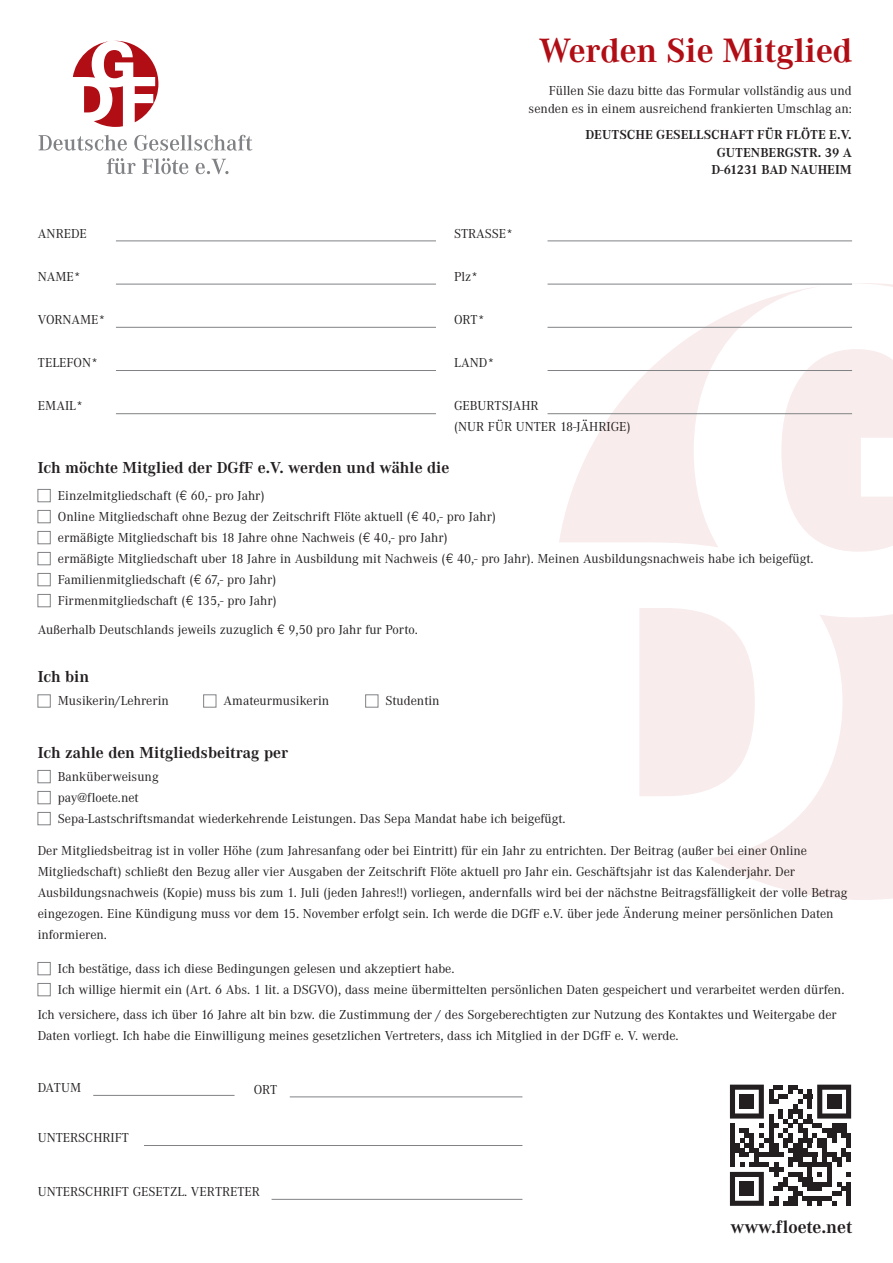
<style>
.page{position:relative;width:893px;height:1263px;background:#fff}
.page>*{position:absolute;margin:0;border:0;box-sizing:border-box;transform-origin:0 0}
.t1{font:700 35.1px "Corporate A";color:#b00d15}
.t2{font:700 18.45px "Corporate A";color:#231f20}
.t3{font:700 16.5px "Corporate A";color:#231f20}
.t4{font:13.5px/21px "Corporate A";color:#231f20}
.t5{font:700 13.5px "Corporate A";color:#231f20}
.s1{font-family:"Helvetica";font-weight:300}
</style>
<div class="page">
<div style="left:639px;top:608px;width:70px;height:188px;background:#f8ecec"></div>
<svg style="left:709px;top:615px;width:184px;height:285px"></svg>
<svg style="left:559px;top:294px;width:222px;height:253px"></svg>
<svg style="left:781px;top:283px;width:112px;height:584px;fill:#f8ecec"></svg>
<svg style="left:39px;top:135px;width:88px;height:16px"></svg>
<svg style="left:134px;top:135px;width:118px;height:16px"></svg>
<svg style="left:107px;top:158px;width:29px;height:16px"></svg>
<svg style="left:142px;top:158px;width:46px;height:16px"></svg>
<svg style="left:196px;top:159px;width:33px;height:15px"></svg>
<svg style="left:73px;top:41px;width:85px;height:86px"></svg>
<hr style="left:116px;top:241px;width:320px;height:1px;background:#808285">
<hr style="left:116px;top:284px;width:320px;height:1px;background:#808285">
<hr style="left:116px;top:327px;width:320px;height:1px;background:#808285">
<hr style="left:116px;top:370px;width:320px;height:1px;background:#808285">
<hr style="left:116px;top:413px;width:320px;height:1px;background:#808285">
<hr style="left:548px;top:241px;width:304px;height:1px;background:#808285">
<hr style="left:548px;top:284px;width:304px;height:1px;background:#808285">
<hr style="left:548px;top:327px;width:304px;height:1px;background:#808285">
<hr style="left:548px;top:370px;width:304px;height:1px;background:#808285">
<hr style="left:548px;top:413px;width:304px;height:1px;background:#808285">
<div style="left:38px;top:489px;width:12px;height:13px;border:1px solid #808285"></div>
<div style="left:38px;top:510px;width:12px;height:13px;border:1px solid #808285"></div>
<div style="left:38px;top:531px;width:12px;height:13px;border:1px solid #808285"></div>
<div style="left:38px;top:552px;width:12px;height:13px;border:1px solid #808285"></div>
<div style="left:38px;top:573px;width:12px;height:13px;border:1px solid #808285"></div>
<div style="left:38px;top:594px;width:12px;height:13px;border:1px solid #808285"></div>
<div style="left:38px;top:770px;width:12px;height:13px;border:1px solid #808285"></div>
<div style="left:38px;top:791px;width:12px;height:13px;border:1px solid #808285"></div>
<div style="left:38px;top:812px;width:12px;height:13px;border:1px solid #808285"></div>
<div style="left:38px;top:962px;width:12px;height:13px;border:1px solid #808285"></div>
<div style="left:38px;top:983px;width:12px;height:13px;border:1px solid #808285"></div>
<div style="left:203px;top:695px;width:13px;height:12px;border:1px solid #808285"></div>
<div style="left:365px;top:695px;width:13px;height:12px;border:1px solid #808285"></div>
<hr style="left:93px;top:1095px;width:142px;height:1px;background:#808285">
<hr style="left:272px;top:1199px;width:250px;height:1px;background:#808285">
<hr style="left:144px;top:1145px;width:378px;height:1px;background:#808285">
<hr style="left:290px;top:1097px;width:232px;height:1px;background:#808285">
<svg style="left:730px;top:1084px;width:121px;height:122px"></svg>
<div style="left:740px;top:1094px;width:14px;height:15px;background:#231f20"></div>
<div style="left:827px;top:1094px;width:14px;height:15px;background:#231f20"></div>
<div style="left:740px;top:1181px;width:14px;height:15px;background:#231f20"></div>
<p class="t4" style="left:38px;top:224px;width:51px">ANREDE</p>
<p class="t4" style="left:38px;top:267px;width:45px">NAME*</p>
<p class="t4" style="left:38px;top:310px;width:69px">VORNAME*</p>
<p class="t4" style="left:38px;top:353px;width:62px">TELEFON*</p>
<p class="t4" style="left:38px;top:397px;width:47px">EMAIL*</p>
<p class="t1" style="left:539px;top:38px;width:315px">Werden Sie Mitglied</p>
<p class="t4" style="left:549px;top:81px;width:304px">Füllen Sie dazu bitte das Formular vollständig aus und</p>
<p class="t4" style="left:529px;top:99px;width:325px">senden es in einem ausreichend frankierten Umschlag an:</p>
<p class="t5" style="left:585px;top:130px;width:268px">DEUTSCHE GESELLSCHAFT FÜR FLÖTE E.V.</p>
<p class="t5" style="left:717px;top:148px;width:137px">GUTENBERGSTR. 39 A</p>
<p class="t5" style="left:711px;top:165px;width:142px">D-61231 BAD NAUHEIM</p>
<p class="t4" style="left:454px;top:224px;width:61px">STRASSE*</p>
<p class="t4" style="left:454px;top:267px;width:26px">Plz*</p>
<p class="t4" style="left:454px;top:310px;width:32px">ORT*</p>
<p class="t4" style="left:454px;top:353px;width:42px">LAND*</p>
<p class="t4" style="left:454px;top:397px;width:86px">GEBURTSJAHR</p>
<p class="t4" style="left:454px;top:418px;width:178px">(NUR FÜR UNTER 18-JÄHRIGE)</p>
<p class="t3" style="left:38px;top:462px;width:413px">Ich möchte Mitglied der DGfF e.V. werden und wähle die</p>
<p class="t4" style="left:58px;top:486px;width:208px">Einzelmitgliedschaft (<span class="s1">€</span> 60,- pro Jahr)</p>
<p class="t4" style="left:58px;top:507px;width:440px">Online Mitgliedschaft ohne Bezug der Zeitschrift Flöte aktuell (<span class="s1">€</span> 40,- pro Jahr)</p>
<p class="t4" style="left:58px;top:528px;width:391px">ermäßigte Mitgliedschaft bis 18 Jahre ohne Nachweis (<span class="s1">€</span> 40,- pro Jahr)</p>
<p class="t4" style="left:58px;top:549px;width:757px">ermäßigte Mitgliedschaft uber 18 Jahre in Ausbildung mit Nachweis (<span class="s1">€</span> 40,- pro Jahr). Meinen Ausbildungsnachweis habe ich beigefügt.</p>
<p class="t4" style="left:58px;top:570px;width:220px">Familienmitgliedschaft (<span class="s1">€</span> 67,- pro Jahr)</p>
<p class="t4" style="left:58px;top:591px;width:220px">Firmenmitgliedschaft (<span class="s1">€</span> 135,- pro Jahr)</p>
<p class="t4" style="left:38px;top:620px;width:382px">Außerhalb Deutschlands jeweils zuzuglich <span class="s1">€</span> 9,50 pro Jahr fur Porto.</p>
<p class="t3" style="left:38px;top:671px;width:53px">Ich bin</p>
<p class="t4" style="left:58px;top:692px;width:113px">Musikerin/Lehrerin</p>
<p class="t4" style="left:224px;top:692px;width:107px">Amateurmusikerin</p>
<p class="t4" style="left:386px;top:692px;width:56px">Studentin</p>
<p class="t3" style="left:38px;top:746px;width:252px">Ich zahle den Mitgliedsbeitrag per</p>
<p class="t4" style="left:58px;top:767px;width:102px">Banküberweisung</p>
<p class="t4" style="left:58px;top:788px;width:82px">pay@floete.net</p>
<p class="t4" style="left:58px;top:809px;width:509px">Sepa-Lastschriftsmandat wiederkehrende Leistungen. Das Sepa Mandat habe ich beigefügt.</p>
<p class="t4" style="left:38px;top:841px;width:811px">Der Mitgliedsbeitrag ist in voller Höhe (zum Jahresanfang oder bei Eintritt) für ein Jahr zu entrichten. Der Beitrag (außer bei einer Online Mitgliedschaft) schließt den Bezug aller vier Ausgaben der Zeitschrift Flöte aktuell pro Jahr ein. Geschäftsjahr ist das Kalenderjahr. Der Ausbildungsnachweis (Kopie) muss bis zum 1. Juli (jeden Jahres!!) vorliegen, andernfalls wird bei der nächstne Beitragsfälligkeit der volle Betrag eingezogen. Eine Kündigung muss vor dem 15. November erfolgt sein. Ich werde die DGfF e.V. über jede Änderung meiner persönlichen Daten informieren.</p>
<p class="t4" style="left:58px;top:959px;width:398px">Ich bestätige, dass ich diese Bedingungen gelesen und akzeptiert habe.</p>
<p class="t4" style="left:38px;top:979px;width:808px;line-height:24.5px;text-indent:20px">Ich willige hiermit ein (Art. 6 Abs. 1 lit. a DSGVO), dass meine übermittelten persönlichen Daten gespeichert und verarbeitet werden dürfen.<br>Ich versichere, dass ich über 16 Jahre alt bin bzw. die Zustimmung der / des Sorgeberechtigten zur Nutzung des Kontaktes und Weitergabe der</p>
<p class="t4" style="left:38px;top:1026px;width:642px">Daten vorliegt. Ich habe die Einwilligung meines gesetzlichen Vertreters, dass ich Mitglied in der DGfF e. V. werde.</p>
<p class="t4" style="left:38px;top:1078px;width:45px">DATUM</p>
<p class="t4" style="left:38px;top:1128px;width:93px">UNTERSCHRIFT</p>
<p class="t4" style="left:254px;top:1080px;width:25px">ORT</p>
<p class="t4" style="left:38px;top:1182px;width:224px">UNTERSCHRIFT GESETZL. VERTRETER</p>
<p class="t2" style="left:730px;top:1220px;width:123px">www.floete.net</p>
</div>
